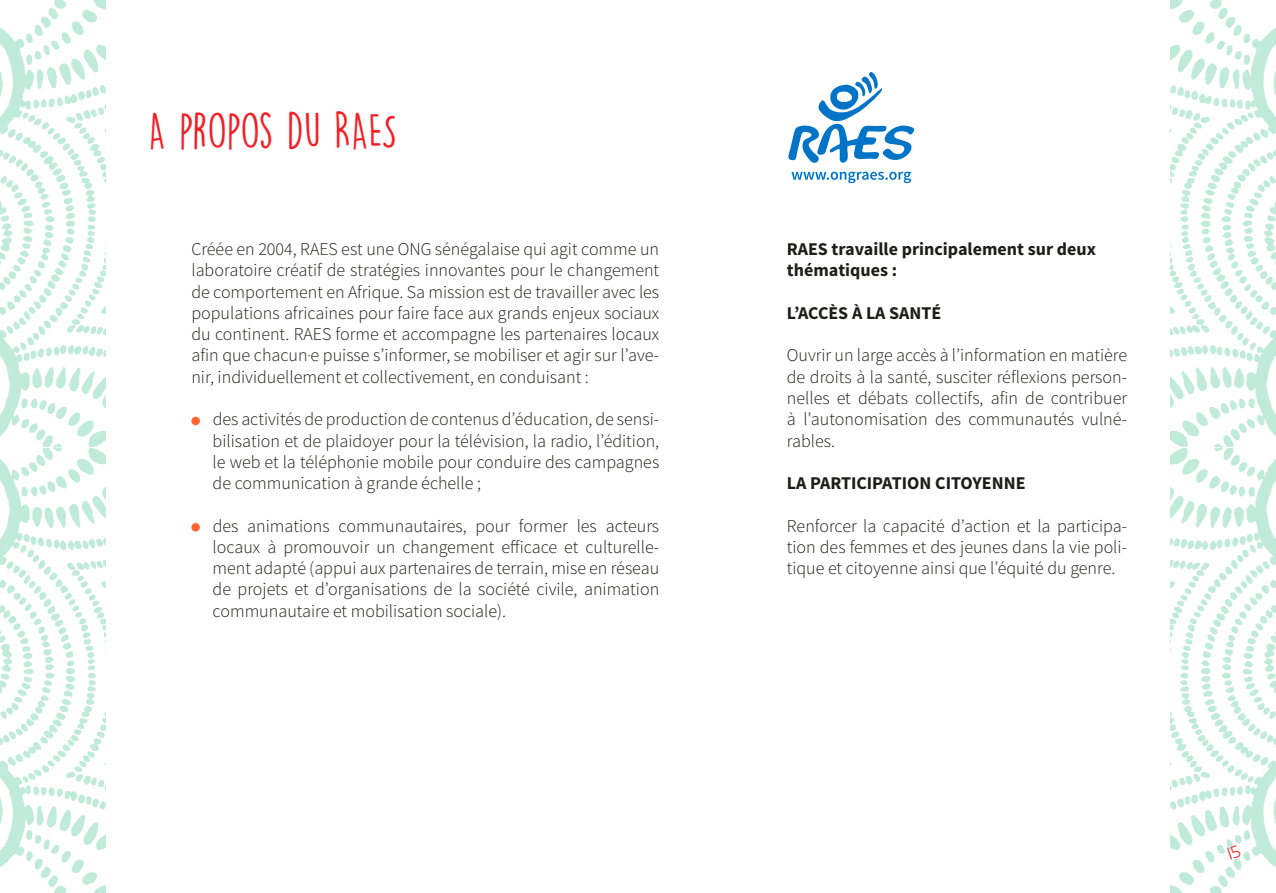
<style>
.page{position:relative;width:1276px;height:893px;background:#fff}
.page>*{position:absolute;margin:0;border:0;box-sizing:border-box;transform-origin:0 0}
._02-noms{font:45px "DK Lemon Yellow Sun";color:#f41e26}
._04-txt{font:300 18px/21.3px "Source Sans Pro";color:#1d1d1b;text-align:justify}
._04-txt-2{font:700 18px/21.3px "Source Sans Pro";color:#1d1d1b}
</style>
<div class="page">
<img style="left:0;top:0;width:1276px;height:893px">
<div style="left:106px;top:0;width:1063px;height:893px;background:#fff"></div>
<div style="left:191px;top:417px;width:9px;height:8px;background:#ff6431;border-radius:50%"></div>
<div style="left:191px;top:523px;width:9px;height:8px;background:#ff6431;border-radius:50%"></div>
<svg style="left:788px;top:72px;width:126px;height:91px"></svg>
<svg style="left:791px;top:172px;width:120px;height:11px"></svg>
<svg style="left:1227px;top:845px;width:14px;height:15px"></svg>
<p class="_02-noms" style="left:149px;top:103px;width:250px">A propos du RAES</p>
<p class="_04-txt" style="left:191px;top:239px;width:469px">Créée en 2004, RAES est une ONG sénégalaise qui agit comme un laboratoire créatif de stratégies innovantes pour le changement de comportement en Afrique. Sa mission est de travailler avec les populations africaines pour faire face aux grands enjeux sociaux du continent. RAES forme et accompagne les partenaires locaux afin que chacun.e puisse s’informer, se mobiliser et agir sur l’ave&shy;nir, individuellement et collectivement, en conduisant :</p>
<p class="_04-txt" style="left:213px;top:409px;width:448px">des activités de production de contenus d’éducation, de sensi&shy;bilisation et de plaidoyer pour la télévision, la radio, l’édition, le web et la téléphonie mobile pour conduire des campagnes de communication à grande échelle ;</p>
<p class="_04-txt" style="left:213px;top:515px;width:448px">des animations communautaires, pour former les acteurs locaux à promouvoir un changement efficace et culturelle&shy;ment adapté (appui aux partenaires de terrain, mise en réseau de projets et d’organisations de la société civile, animation communautaire et mobilisation sociale).</p>
<p class="_04-txt-2" style="left:787px;top:239px;width:311px">RAES travaille principalement sur deux thématiques :</p>
<p class="_04-txt-2" style="left:787px;top:303px;width:156px">L’ACCÈS À LA SANTÉ</p>
<p class="_04-txt" style="left:787px;top:345px;width:342px">Ouvrir un large accès à l’information en matière de droits à la santé, susciter réflexions person&shy;nelles et débats collectifs, afin de contribuer à l’autonomisation des communautés vulné&shy;rables.</p>
<p class="_04-txt-2" style="left:787px;top:473px;width:240px">LA PARTICIPATION CITOYENNE</p>
<p class="_04-txt" style="left:787px;top:515px;width:342px">Renforcer la capacité d’action et la participa&shy;tion des femmes et des jeunes dans la vie poli&shy;tique et citoyenne ainsi que l’équité du genre.</p>
</div>
